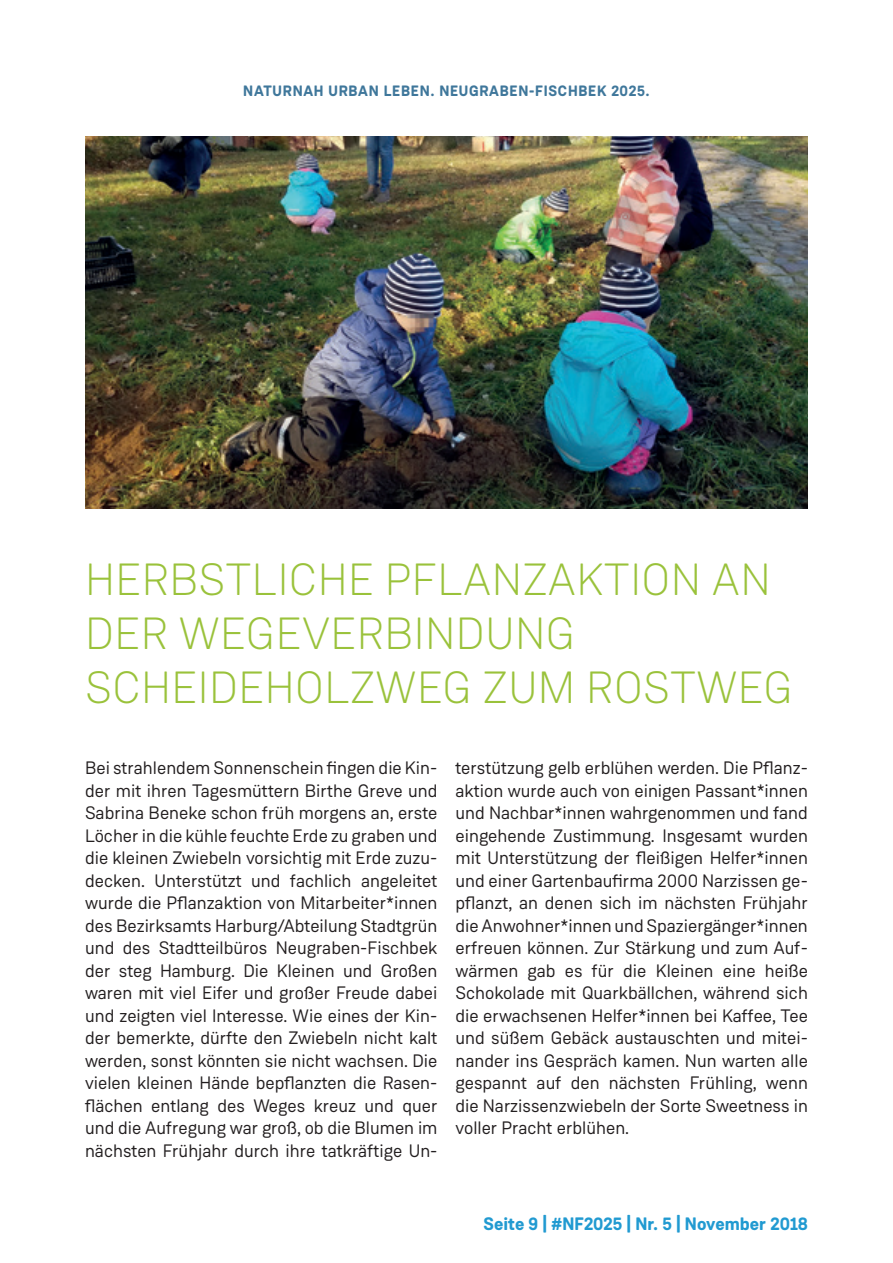
<style>
.page{position:relative;width:893px;height:1263px;background:#fff}
.page>*{position:absolute;margin:0;border:0;box-sizing:border-box;transform-origin:0 0}
.Headline_Typ_2{font:300 45px/54px "Weissenhof Grotesk";letter-spacing:.01em;color:#9ac23b}
.Fließtext{font:18px/22.5px "Weissenhof Grotesk";color:#231f20;text-align:justify}
.t1{font:700 18px "Weissenhof Grotesk";color:#219ad1}
.t2{font:700 15px "Weissenhof Grotesk";letter-spacing:.05em;color:#3f779b}
</style>
<div class="page">
<img style="left:85px;top:136px;width:723px;height:372px">
<p class="t2" style="left:243px;top:82px;width:408px">NATURNAH URBAN LEBEN. NEUGRABEN-FISCHBEK 2025.</p>
<p class="Headline_Typ_2" style="left:85px;top:552px;width:709px">HERBSTLICHE PFLANZAKTION AN<br>DER WEGEVERBINDUNG<br>SCHEIDEHOLZWEG ZUM ROSTWEG</p>
<p class="Fließtext" style="left:85px;top:756px;width:354px">Bei strahlendem Sonnenschein fingen die Kin&shy;der mit ihren Tagesmüttern Birthe Greve und Sabrina Beneke schon früh morgens an, erste Löcher in die kühle feuchte Erde zu graben und die kleinen Zwiebeln vorsichtig mit Erde zuzu&shy;decken. Unterstützt und fachlich angeleitet wurde die Pflanzaktion von Mitarbeiter*innen des Bezirksamts Harburg/Abteilung Stadtgrün und des Stadtteilbüros Neugraben-Fischbek der steg Hamburg. Die Kleinen und Großen waren mit viel Eifer und großer Freude dabei und zeigten viel Interesse. Wie eines der Kin&shy;der bemerkte, dürfte den Zwiebeln nicht kalt werden, sonst könnten sie nicht wachsen. Die vielen kleinen Hände bepflanzten die Rasen&shy;flächen entlang des Weges kreuz und quer und die Aufregung war groß, ob die Blumen im nächsten Frühjahr durch ihre tatkräftige Un-</p>
<p class="Fließtext" style="left:455px;top:756px;width:354px">terstützung gelb erblühen werden. Die Pflanz&shy;aktion wurde auch von einigen Passant*innen und Nachbar*innen wahrgenommen und fand eingehende Zustimmung. Insgesamt wurden mit Unterstützung der fleißigen Helfer*innen und einer Gartenbaufirma 2000 Narzissen ge&shy;pflanzt, an denen sich im nächsten Frühjahr die Anwohner*innen und Spaziergänger*innen erfreuen können. Zur Stärkung und zum Auf&shy;wärmen gab es für die Kleinen eine heiße Schokolade mit Quarkbällchen, während sich die erwachsenen Helfer*innen bei Kaffee, Tee und süßem Gebäck austauschten und mitei&shy;nander ins Gespräch kamen. Nun warten alle gespannt auf den nächsten Frühling, wenn die Narzissenzwiebeln der Sorte Sweetness in voller Pracht erblühen.</p>
<p class="t1" style="left:484px;top:1213px;width:326px">Seite 9 | #NF2025 | Nr. 5 | November 2018</p>
</div>
